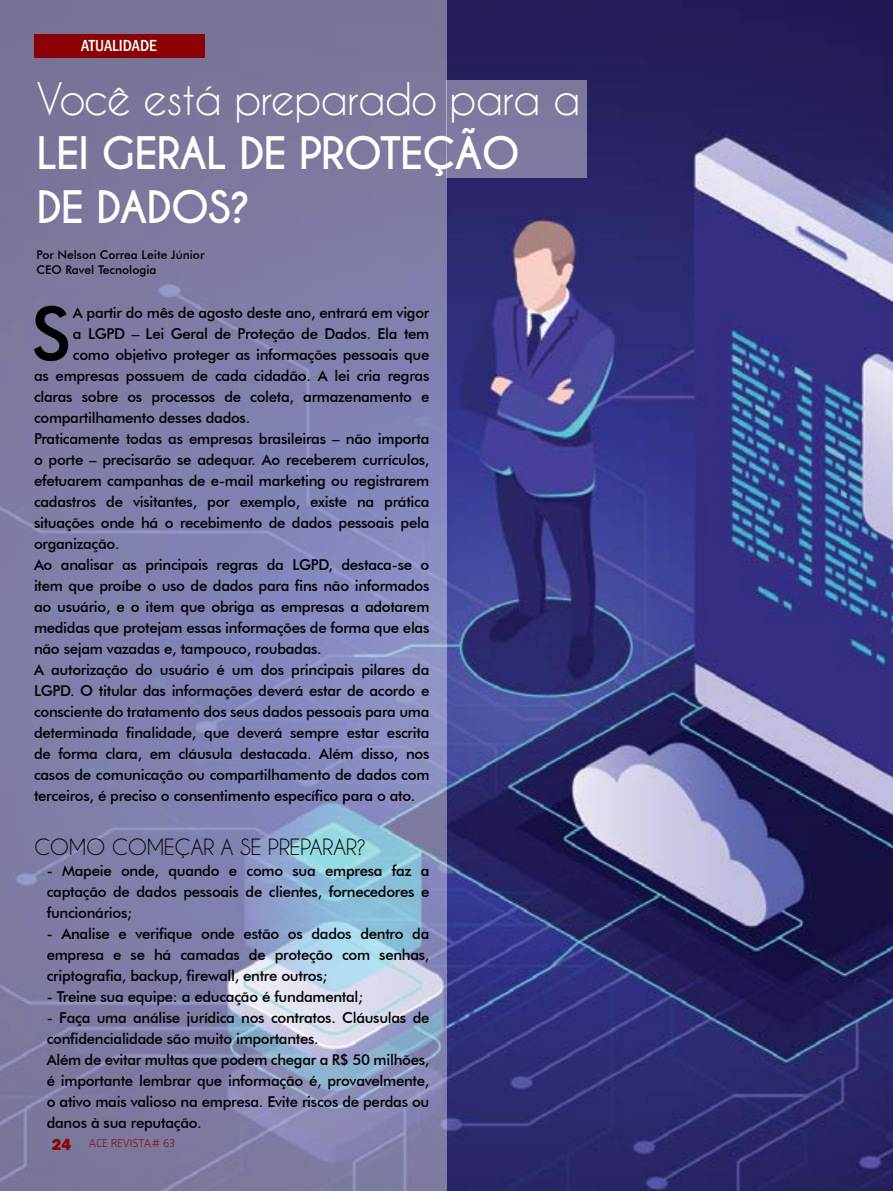
<style>
.page{position:relative;width:893px;height:1191px;background:#fff}
.page>*{position:absolute;margin:0;border:0;box-sizing:border-box;transform-origin:0 0}
.t1{font:500 73.8px "Futura BT";color:#000}
.t2{font:700 42px/54px "Caviar Dreams";letter-spacing:-.03em;color:#fff}
.t3{font:42px "Caviar Dreams";letter-spacing:-.03em;color:#fff}
.t4{font:21px "Caviar Dreams";letter-spacing:-.02em;color:#000}
.t5{font:500 condensed 16.5px "Franklin Gothic";color:#fff}
.t6{font:500 15px/21px "Futura BT";letter-spacing:-.02em;color:#000;text-align:justify}
.t7{font:500 12px/15px "Futura BT";color:#000}
.t8{font:12px "Zwo LF w 1";color:#8b0304}
.s1{font-family:"Franklin Gothic";font-weight:800;font-size:16.5px}
</style>
<div class="page">
<img style="left:446px;top:0;width:447px;height:1191px">
<svg style="left:0;top:0;width:446px;height:1191px;background:#8385ae"></svg>
<div style="left:446px;top:81px;width:141px;height:97px;background:#7c7aa0"></div>
<div style="left:34px;top:34px;width:170px;height:24px;background:#8b0204"></div>
<p class="t5" style="left:81px;top:35px;width:77px">ATUALIDADE</p>
<h2 class="t3" style="left:36px;top:74px;width:546px">Você está preparado para a</h2>
<h2 class="t2" style="left:36px;top:127px;width:485px">LEI GERAL DE PROTEÇÃO<br>DE DADOS?</h2>
<p class="t7" style="left:36px;top:247px;width:169px">Por Nelson Correa Leite Júnior<br>CEO Ravel Tecnologia</p>
<h1 class="t1" style="left:31px;top:288px;width:42px">S</h1>
<p class="t6" style="left:73px;top:302px;width:358px">A partir do mês de agosto deste ano, entrará em vigor</p>
<p class="t6" style="left:73px;top:323px;width:358px">a LGPD – Lei Geral de Proteção de Dados. Ela tem</p>
<p class="t6" style="left:73px;top:344px;width:358px">como objetivo proteger as informações pessoais que</p>
<p class="t6" style="left:34px;top:365px;width:397px">as empresas possuem de cada cidadão. A lei cria regras</p>
<p class="t6" style="left:34px;top:386px;width:397px">claras sobre os processos de coleta, armazenamento e</p>
<p class="t6" style="left:34px;top:407px;width:218px">compartilhamento desses dados.</p>
<p class="t6" style="left:34px;top:428px;width:397px">Praticamente todas as empresas brasileiras – não importa</p>
<p class="t6" style="left:34px;top:449px;width:397px">o porte – precisarão se adequar. Ao receberem currículos,</p>
<p class="t6" style="left:34px;top:470px;width:397px">efetuarem campanhas de e-mail marketing ou registrarem</p>
<p class="t6" style="left:34px;top:491px;width:397px">cadastros de visitantes, por exemplo, existe na prática</p>
<p class="t6" style="left:34px;top:512px;width:397px">situações onde há o recebimento de dados pessoais pela</p>
<p class="t6" style="left:34px;top:533px;width:87px">organização.</p>
<p class="t6" style="left:34px;top:554px;width:397px">Ao analisar as principais regras da LGPD, destaca-se o</p>
<p class="t6" style="left:34px;top:575px;width:397px">item que proíbe o uso de dados para fins não informados</p>
<p class="t6" style="left:34px;top:596px;width:397px">ao usuário, e o item que obriga as empresas a adotarem</p>
<p class="t6" style="left:34px;top:617px;width:397px">medidas que protejam essas informações de forma que elas</p>
<p class="t6" style="left:34px;top:638px;width:289px">não sejam vazadas e, tampouco, roubadas.</p>
<p class="t6" style="left:34px;top:659px;width:397px">A autorização do usuário é um dos principais pilares da</p>
<p class="t6" style="left:34px;top:680px;width:397px">LGPD. O titular das informações deverá estar de acordo e</p>
<p class="t6" style="left:34px;top:701px;width:397px">consciente do tratamento dos seus dados pessoais para uma</p>
<p class="t6" style="left:34px;top:722px;width:397px">determinada finalidade, que deverá sempre estar escrita</p>
<p class="t6" style="left:34px;top:743px;width:397px">de forma clara, em cláusula destacada. Além disso, nos</p>
<p class="t6" style="left:34px;top:764px;width:397px">casos de comunicação ou compartilhamento de dados com</p>
<p class="t6" style="left:34px;top:785px;width:383px">terceiros, é preciso o consentimento específico para o ato.</p>
<h3 class="t4" style="left:34px;top:834px;width:334px">COMO COMEÇAR A SE PREPARAR?</h3>
<p class="t6" style="left:47px;top:860px;width:384px">- Mapeie onde, quando e como sua empresa faz a captação de dados pessoais de clientes, fornecedores e funcionários;</p>
<p class="t6" style="left:47px;top:923px;width:384px">- Analise e verifique onde estão os dados dentro da empresa e se há camadas de proteção com senhas, criptografia, backup, firewall, entre outros;</p>
<p class="t6" style="left:47px;top:986px;width:318px">- Treine sua equipe: a educação é fundamental;</p>
<p class="t6" style="left:47px;top:1007px;width:384px;text-align:left">- Faça uma análise jurídica nos contratos. Cláusulas de confidencialidade são muito importantes.<br>Além de evitar multas que podem chegar a R$ 50 milhões, é importante lembrar que informação é, provavelmente, o ativo mais valioso na empresa. Evite riscos de perdas ou danos à sua reputação.</p>
<p class="t8" style="left:52px;top:1136px;width:125px"><span class="s1">24</span> ACE REVISTA# 63</p>
<p class="t8" style="left:45px;top:1140px;width:125px"><span class="s1">24</span> ACE REVISTA# 63</p>
</div>
